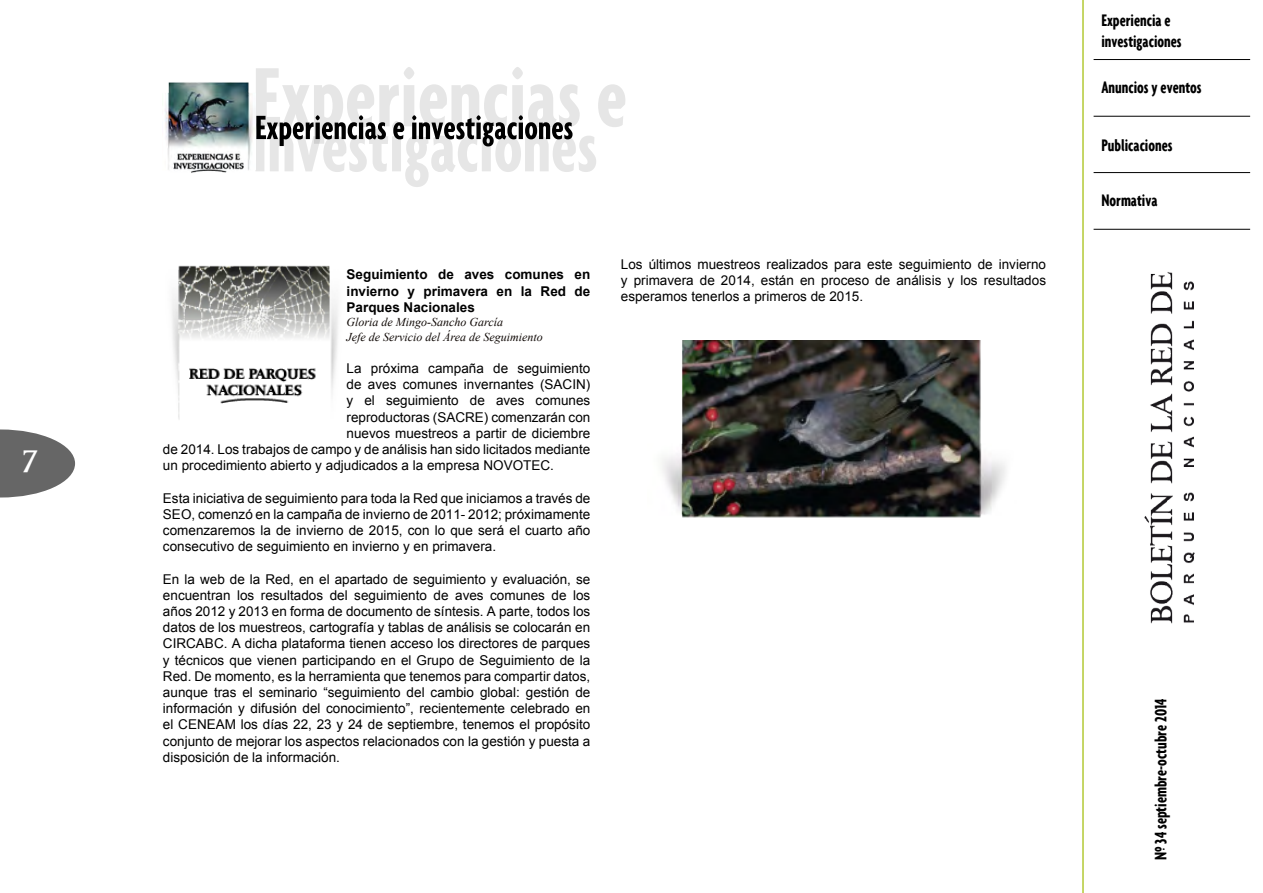
<style>
.page{position:relative;width:1263px;height:893px;background:#fff}
.page>*{position:absolute;margin:0;border:0;box-sizing:border-box;transform-origin:0 0}
.t1{font:30px "Palermo";color:#fff}
.t2{font:700 extra-condensed 18px/21.6px "Agenda";color:#000}
.t3{font:13.5px/16.2px "Arial";color:#000;text-align:justify}
.t4{font:700 13.5px/16.2px "Arial";color:#000;text-align:justify}
.t5{font:italic 12px/14.4px "Times New Roman";color:#100906}
</style>
<div class="page">
<svg style="left:0;top:429px;width:75px;height:68px"></svg>
<img style="left:1126px;top:115px;width:83px;height:509px">
<hr style="left:1082px;top:0;width:2px;height:893px;background:#b3c935">
<hr style="left:1093px;top:59px;width:157px;height:1px;background:#000">
<hr style="left:1093px;top:172px;width:157px;height:1px;background:#000">
<hr style="left:1093px;top:116px;width:157px;height:1px;background:#000">
<hr style="left:1093px;top:229px;width:157px;height:1px;background:#000">
<svg style="left:255px;top:67px;width:370px;height:120px"></svg>
<img style="left:165px;top:82px;width:90px;height:91px">
<img style="left:172px;top:265px;width:166px;height:154px">
<img style="left:661px;top:340px;width:345px;height:177px">
<h1 class="t1" style="left:22px;top:444px;width:19px">7</h1>
<p class="t4" style="left:347px;top:267px;width:245px">Seguimiento de aves comunes en invierno y primavera en la Red de Parques Nacionales</p>
<p class="t5" style="left:347px;top:315px;width:198px">Gloria de Mingo-Sancho García<br>Jefe de Servicio del Área de Seguimiento</p>
<p class="t3" style="left:347px;top:360px;width:245px">La próxima campaña de seguimiento</p>
<p class="t3" style="left:347px;top:376px;width:245px">de aves comunes invernantes (SACIN)</p>
<p class="t3" style="left:347px;top:393px;width:245px">y el seguimiento de aves comunes</p>
<p class="t3" style="left:347px;top:409px;width:245px">reproductoras (SACRE) comenzarán con</p>
<p class="t3" style="left:347px;top:425px;width:245px">nuevos muestreos a partir de diciembre</p>
<p class="t3" style="left:163px;top:441px;width:429px">de 2014. Los trabajos de campo y de análisis han sido licitados mediante</p>
<p class="t3" style="left:163px;top:457px;width:392px">un procedimiento abierto y adjudicados a la empresa NOVOTEC.</p>
<p class="t3" style="left:163px;top:490px;width:429px">Esta iniciativa de seguimiento para toda la Red que iniciamos a través de SEO, comenzó en la campaña de invierno de 2011- 2012; próximamente comenzaremos la de invierno de 2015, con lo que será el cuarto año consecutivo de seguimiento en invierno y en primavera.</p>
<p class="t3" style="left:163px;top:571px;width:429px">En la web de la Red, en el apartado de seguimiento y evaluación, se encuentran los resultados del seguimiento de aves comunes de los años 2012 y 2013 en forma de documento de síntesis. A parte, todos los datos de los muestreos, cartografía y tablas de análisis se colocarán en CIRCABC. A dicha plataforma tienen acceso los directores de parques y técnicos que vienen participando en el Grupo de Seguimiento de la Red. De momento, es la herramienta que tenemos para compartir datos, aunque tras el seminario “seguimiento del cambio global: gestión de información y difusión del conocimiento”, recientemente celebrado en el CENEAM los días 22, 23 y 24 de septiembre, tenemos el propósito conjunto de mejorar los aspectos relacionados con la gestión y puesta a disposición de la información.</p>
<p class="t3" style="left:621px;top:256px;width:427px">Los últimos muestreos realizados para este seguimiento de invierno y primavera de 2014, están en proceso de análisis y los resultados esperamos tenerlos a primeros de 2015.</p>
<h2 class="t2" style="left:1101px;top:9px;width:82px">Experiencia e investigaciones</h2>
<h2 class="t2" style="left:1101px;top:76px;width:102px">Anuncios y eventos</h2>
<h2 class="t2" style="left:1101px;top:134px;width:73px">Publicaciones</h2>
<h2 class="t2" style="left:1101px;top:189px;width:58px">Normativa</h2>
<h2 class="t2" style="left:1149px;top:860px;width:163px;rotate:-90deg">Nº 34 septiembre-octubre 2014</h2>
</div>
